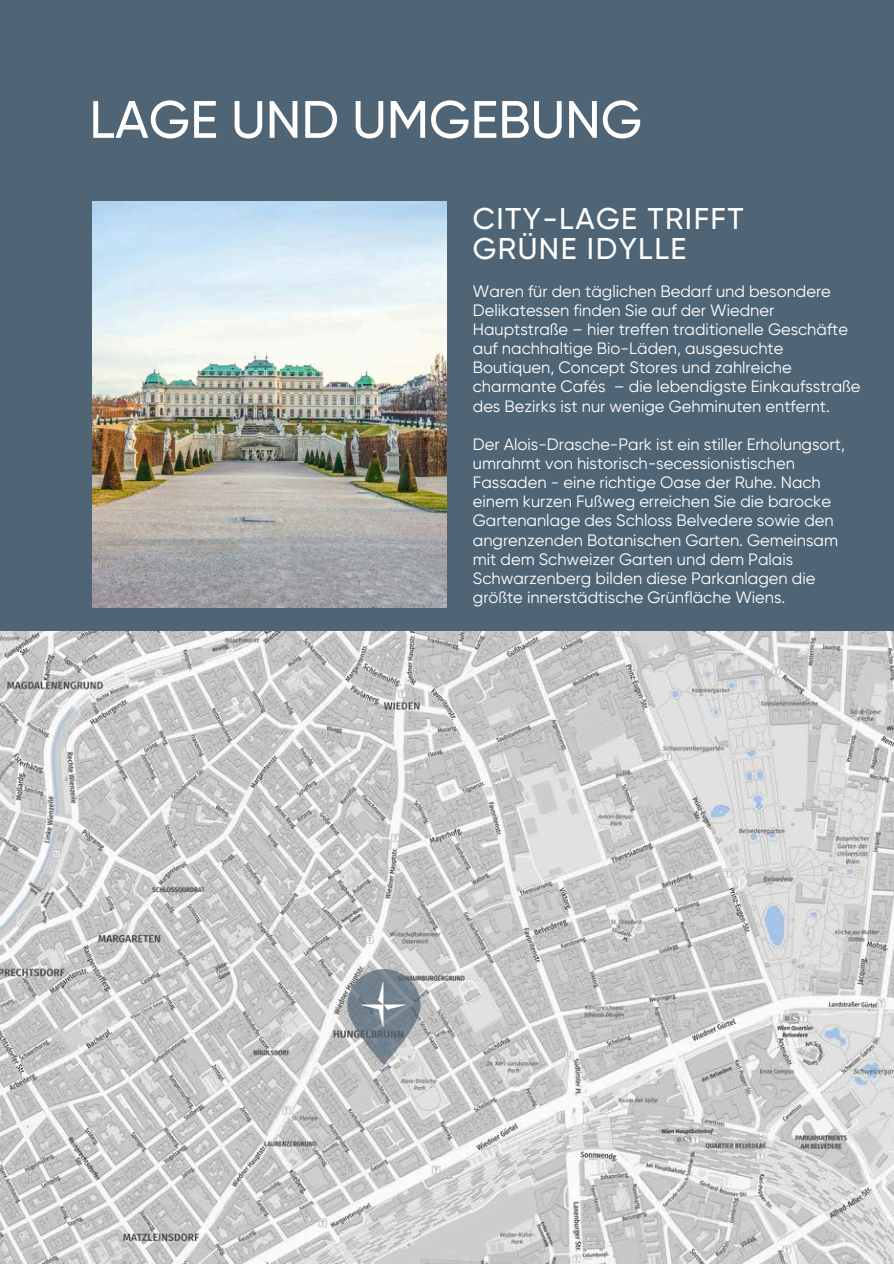
<style>
.page{position:relative;width:894px;height:1264px;background:#fff}
.page>*{position:absolute;margin:0;border:0;box-sizing:border-box;transform-origin:0 0}
.t1{font:500 52.5px "Gilroy";color:#fff}
.t2{font:500 30px/30.3px "Gilroy";letter-spacing:.05em;color:#fff}
.t3{font:16.5px/19.2px "Gilroy";color:#fff}
</style>
<div class="page">
<div style="left:0;top:0;width:893px;height:1263px;background:#4f6475"></div>
<img style="left:93px;top:201px;width:353px;height:407px">
<img style="left:0;top:631px;width:893px;height:632px">
<svg style="left:347px;top:969px;width:73px;height:95px;background:#8a949c"></svg>
<img style="left:361px;top:982px;width:45px;height:44px">
<p class="t1" style="left:89px;top:89px;width:554px">LAGE UND UMGEBUNG</p>
<p class="t2" style="left:472px;top:204px;width:272px">CITY-LAGE TRIFFT<br>GRÜNE IDYLLE</p>
<h2 class="t3" style="left:472px;top:281px;width:389px">Waren für den täglichen Bedarf und besondere Delikatessen finden Sie auf der Wiedner Hauptstraße – hier treffen traditionelle Geschäfte auf nachhaltige Bio-Läden, ausgesuchte Boutiquen, Concept Stores und zahlreiche charmante Cafés – die lebendigste Einkaufsstraße des Bezirks ist nur wenige Gehminuten entfernt.</h2>
<p class="t3" style="left:472px;top:434px;width:373px">Der Alois-Drasche-Park ist ein stiller Erholungsort, umrahmt von historisch-secessionistischen Fassaden - eine richtige Oase der Ruhe. Nach einem kurzen Fußweg erreichen Sie die barocke Gartenanlage des Schloss Belvedere sowie den angrenzenden Botanischen Garten. Gemeinsam mit dem Schweizer Garten und dem Palais Schwarzenberg bilden diese Parkanlagen die größte innerstädtische Grünfläche Wiens.</p>
</div>
